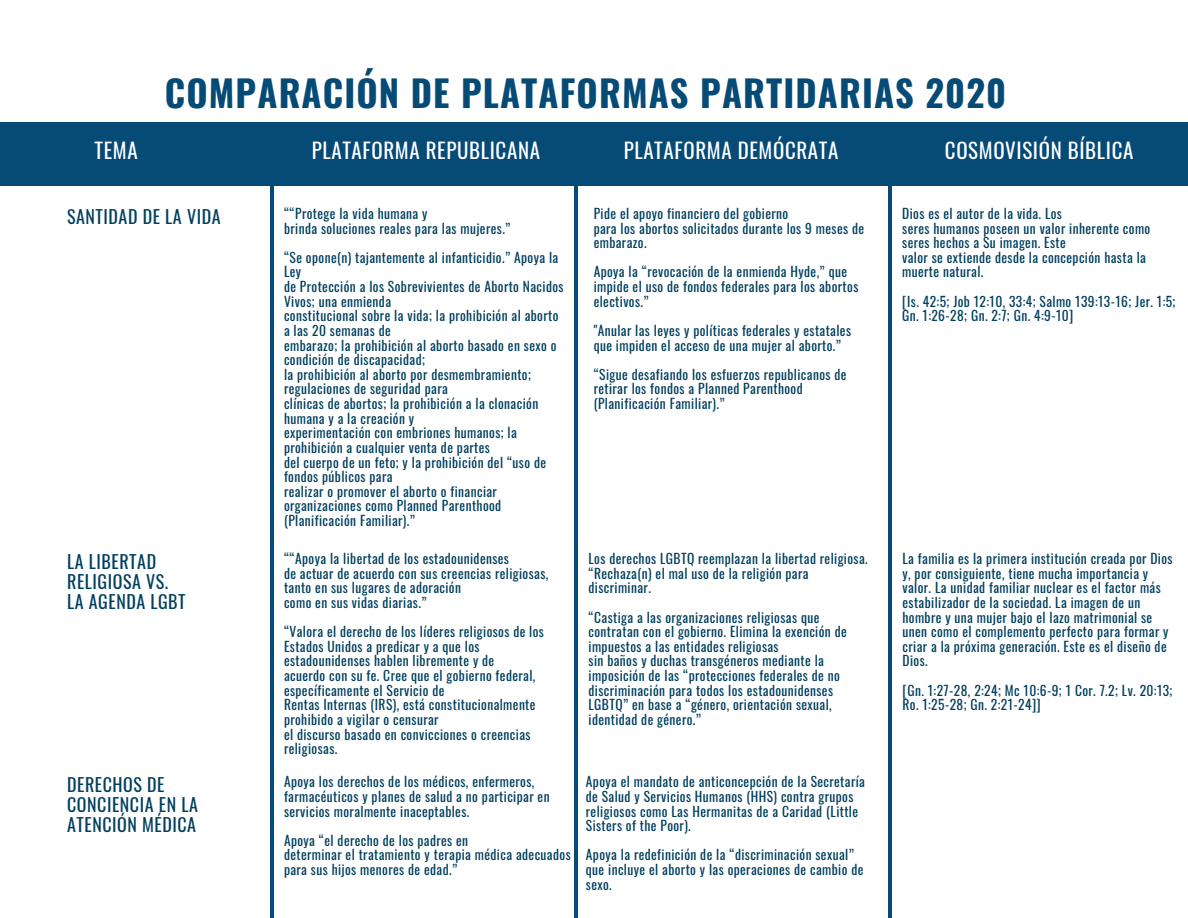
<style>
.page{position:relative;width:1188px;height:918px;background:#fff}
.page>*{position:absolute;margin:0;border:0;box-sizing:border-box;transform-origin:0 0}
.t1{font:700 36.45px "Oswald";letter-spacing:.03em;color:#064a76}
.t2{font:21px "Oswald";letter-spacing:.03em;color:#fff}
.t3{font:18px/20.2px "Oswald";letter-spacing:.03em;color:#003f5e}
.t4{font:13.5px/14.7px "Oswald";letter-spacing:.03em;color:#003f5e}
</style>
<div class="page">
<div style="left:0;top:123px;width:1188px;height:63px;background:#064a76"></div>
<hr style="left:575px;top:156px;width:3px;height:762px;background:#064a76">
<hr style="left:888px;top:156px;width:4px;height:762px;background:#064a76">
<hr style="left:270px;top:156px;width:3px;height:762px;background:#064a76">
<h1 class="t1" style="left:165px;top:64px;width:843px">COMPARACIÓN DE PLATAFORMAS PARTIDARIAS 2020</h1>
<h2 class="t2" style="left:94px;top:134px;width:45px">TEMA</h2>
<h2 class="t2" style="left:312px;top:134px;width:230px">PLATAFORMA REPUBLICANA</h2>
<h2 class="t2" style="left:624px;top:134px;width:216px">PLATAFORMA DEMÓCRATA</h2>
<h2 class="t2" style="left:945px;top:134px;width:190px">COSMOVISIÓN BÍBLICA</h2>
<h3 class="t3" style="left:67px;top:205px;width:155px">SANTIDAD DE LA VIDA</h3>
<p class="t4" style="left:284px;top:206px;width:228px">““Protege la vida humana y<br>brinda soluciones reales para las mujeres.”</p>
<p class="t4" style="left:284px;top:249px;width:281px">“Se opone(n) tajantemente al infanticidio.” Apoya la Ley<br>de Protección a los Sobrevivientes de Aborto Nacidos Vivos; una enmienda<br>constitucional sobre la vida; la prohibición al aborto a las 20 semanas de<br>embarazo; la prohibición al aborto basado en sexo o condición de discapacidad;<br>la prohibición al aborto por desmembramiento; regulaciones de seguridad para<br>clínicas de abortos; la prohibición a la clonación humana y a la creación y<br>experimentación con embriones humanos; la prohibición a cualquier venta de partes<br>del cuerpo de un feto; y la prohibición del “uso de fondos públicos para<br>realizar o promover el aborto o financiar organizaciones como Planned Parenthood (Planificación Familiar).”</p>
<p class="t4" style="left:594px;top:206px;width:272px">Pide el apoyo financiero del gobierno<br>para los abortos solicitados durante los 9 meses de embarazo.</p>
<p class="t4" style="left:594px;top:264px;width:266px">Apoya la “revocación de la enmienda Hyde,” que impide el uso de fondos federales para los abortos electivos.”</p>
<p class="t4" style="left:594px;top:323px;width:259px">"Anular las leyes y políticas federales y estatales que impiden el acceso de una mujer al aborto.”</p>
<p class="t4" style="left:594px;top:366px;width:254px">“Sigue desafiando los esfuerzos republicanos de retirar los fondos a Planned Parenthood (Planificación Familiar).”</p>
<h3 class="t3" style="left:67px;top:550px;width:120px">LA LIBERTAD<br>RELIGIOSA VS.<br>LA AGENDA LGBT</h3>
<p class="t4" style="left:284px;top:551px;width:266px">““Apoya la libertad de los estadounidenses<br>de actuar de acuerdo con sus creencias religiosas, tanto en sus lugares de adoración<br>como en sus vidas diarias.”</p>
<p class="t4" style="left:284px;top:624px;width:262px">“Valora el derecho de los líderes religiosos de los Estados Unidos a predicar y a que los estadounidenses hablen libremente y de<br>acuerdo con su fe. Cree que el gobierno federal, específicamente el Servicio de<br>Rentas Internas (IRS), está constitucionalmente prohibido a vigilar o censurar<br>el discurso basado en convicciones o creencias religiosas.</p>
<p class="t4" style="left:589px;top:551px;width:281px">Los derechos LGBTQ reemplazan la libertad religiosa. “Rechaza(n) el mal uso de la religión para discriminar.</p>
<p class="t4" style="left:589px;top:609px;width:260px">“Castiga a las organizaciones religiosas que contratan con el gobierno. Elimina la exención de impuestos a las entidades religiosas<br>sin baños y duchas transgéneros mediante la imposición de las “protecciones federales de no discriminación para todos los estadounidenses LGBTQ” en base a “género, orientación sexual, identidad de género.”</p>
<h3 class="t3" style="left:67px;top:774px;width:132px">DERECHOS DE<br>CONCIENCIA EN LA<br>ATENCIÓN MÉDICA</h3>
<p class="t4" style="left:284px;top:774px;width:267px">Apoya los derechos de los médicos, enfermeros, farmacéuticos y planes de salud a no participar en servicios moralmente inaceptables.</p>
<p class="t4" style="left:284px;top:832px;width:288px">Apoya “el derecho de los padres en<br>determinar el tratamiento y terapia médica adecuados para sus hijos menores de edad.”</p>
<p class="t4" style="left:586px;top:774px;width:281px">Apoya el mandato de anticoncepción de la Secretaría de Salud y Servicios Humanos (HHS) contra grupos religiosos como Las Hermanitas de a Caridad (Little Sisters of the Poor).</p>
<p class="t4" style="left:586px;top:847px;width:279px">Apoya la redefinición de la “discriminación sexual” que incluye el aborto y las operaciones de cambio de sexo.</p>
<p class="t4" style="left:902px;top:206px;width:250px">Dios es el autor de la vida. Los<br>seres humanos poseen un valor inherente como seres hechos a Su imagen. Este<br>valor se extiende desde la concepción hasta la muerte natural.</p>
<p class="t4" style="left:902px;top:293px;width:275px">[Is. 42:5; Job 12:10, 33:4; Salmo 139:13-16; Jer. 1:5;<br>Gn. 1:26-28; Gn. 2:7; Gn. 4:9-10]</p>
<p class="t4" style="left:903px;top:551px;width:272px">La familia es la primera institución creada por Dios y, por consiguiente, tiene mucha importancia y valor. La unidad familiar nuclear es el factor más estabilizador de la sociedad. La imagen de un hombre y una mujer bajo el lazo matrimonial se unen como el complemento perfecto para formar y criar a la próxima generación. Este es el diseño de Dios.</p>
<p class="t4" style="left:903px;top:682px;width:272px">[Gn. 1:27-28, 2:24; Mc 10:6-9; 1 Cor. 7.2; Lv. 20:13;<br>Ro. 1:25-28; Gn. 2:21-24]]</p>
</div>
